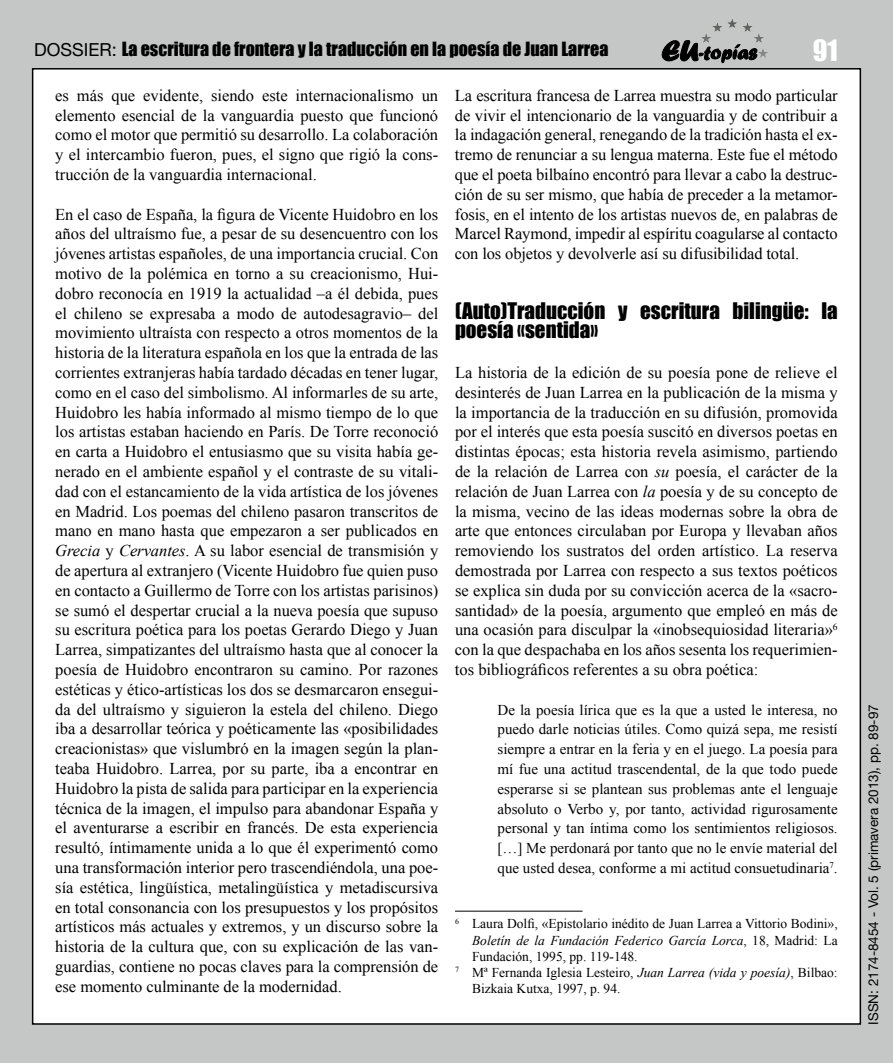
<style>
.page{position:relative;width:893px;height:1063px;background:#c5c6c6}
.page>*{position:absolute;margin:0;border:0;box-sizing:border-box;transform-origin:0 0}
.t1{font:27px "Impact";color:#fff}
.t2{font:21px/19.8px "Impact";color:#000}
.t3{font:18px "Impact";color:#000}
.t4{font:16.5px/19.8px "Times New Roman";color:#000;text-align:justify}
.t5{font:15px/19.8px "Times New Roman";color:#000;text-align:justify}
.t6{font:13.5px "Times New Roman";color:#000}
.t7{font:italic 13.5px "Times New Roman";color:#000}
.t8{font:13.5px "Helvetica Neue";color:#000}
.s1{font-family:"Helvetica Neue"}
.s2{font-style:italic}
.s3{font-style:normal}
</style>
<div class="page">
<div style="left:33px;top:69px;width:827px;height:955px;background:#fff"></div>
<svg style="left:662px;top:40px;width:94px;height:23px"></svg>
<hr style="left:701px;top:19px;width:67px;height:1px;background:#575757">
<hr style="left:701px;top:20px;width:67px;height:1px;background:#585858">
<hr style="left:701px;top:21px;width:67px;height:1px;background:#595959">
<hr style="left:701px;top:22px;width:67px;height:1px;background:#5b5b5a">
<hr style="left:701px;top:23px;width:67px;height:1px;background:#5c5c5b">
<hr style="left:701px;top:24px;width:67px;height:1px;background:#5e5e5d">
<hr style="left:701px;top:25px;width:67px;height:1px;background:#5f5f5e">
<hr style="left:701px;top:26px;width:67px;height:1px;background:#616160">
<hr style="left:701px;top:27px;width:67px;height:1px;background:#626261">
<hr style="left:701px;top:28px;width:67px;height:1px;background:#646463">
<hr style="left:701px;top:29px;width:67px;height:1px;background:#656564">
<hr style="left:701px;top:30px;width:67px;height:1px;background:#666665">
<hr style="left:701px;top:31px;width:67px;height:1px;background:#686867">
<hr style="left:701px;top:32px;width:67px;height:1px;background:#696968">
<hr style="left:701px;top:33px;width:67px;height:1px;background:#6b6b6a">
<hr style="left:701px;top:34px;width:67px;height:1px;background:#6c6c6b">
<hr style="left:701px;top:35px;width:67px;height:1px;background:#6d6d6d">
<hr style="left:701px;top:36px;width:67px;height:1px;background:#6e6e6e">
<hr style="left:701px;top:37px;width:67px;height:1px;background:#707070">
<hr style="left:701px;top:38px;width:67px;height:1px;background:#717171">
<hr style="left:701px;top:39px;width:67px;height:1px;background:#737373">
<hr style="left:701px;top:40px;width:67px;height:1px;background:#747474">
<hr style="left:701px;top:41px;width:67px;height:1px;background:#757574">
<hr style="left:701px;top:42px;width:67px;height:1px;background:#777776">
<hr style="left:701px;top:43px;width:67px;height:1px;background:#787877">
<hr style="left:701px;top:44px;width:67px;height:1px;background:#7a7a79">
<hr style="left:701px;top:45px;width:67px;height:1px;background:#7b7b7a">
<hr style="left:701px;top:46px;width:67px;height:1px;background:#7c7d7c">
<hr style="left:701px;top:47px;width:67px;height:1px;background:#7d7e7d">
<hr style="left:701px;top:48px;width:67px;height:1px;background:#7f7f7f">
<hr style="left:701px;top:49px;width:67px;height:1px;background:#808080">
<hr style="left:701px;top:50px;width:67px;height:1px;background:#818181">
<hr style="left:701px;top:51px;width:67px;height:1px;background:#838383">
<hr style="left:701px;top:52px;width:67px;height:1px;background:#848484">
<hr style="left:701px;top:53px;width:67px;height:1px;background:#868685">
<hr style="left:701px;top:54px;width:67px;height:1px;background:#878786">
<hr style="left:701px;top:55px;width:67px;height:1px;background:#888988">
<hr style="left:701px;top:56px;width:67px;height:1px;background:#898989">
<hr style="left:701px;top:57px;width:67px;height:1px;background:#8b8b8b">
<hr style="left:455px;top:911px;width:128px;height:1px;background:#000">
<p class="t3" style="left:34px;top:35px;width:576px"><span class="s1">DOSSIER:</span> La escritura de frontera y la traducción en la poesía de Juan Larrea</p>
<h1 class="t1" style="left:813px;top:29px;width:26px">91</h1>
<p class="t4" style="left:55px;top:85px;width:384px">es más que evidente, siendo este internacionalismo un elemento esencial de la vanguardia puesto que funcionó como el motor que permitió su desarrollo. La colaboración y el intercambio fueron, pues, el signo que rigió la cons&shy;trucción de la vanguardia internacional.</p>
<p class="t4" style="left:55px;top:204px;width:385px">En el caso de España, la figura de Vicente Huidobro en los años del ultraísmo fue, a pesar de su desencuentro con los jóvenes artistas españoles, de una importancia crucial. Con motivo de la polémica en torno a su creacionismo, Hui&shy;dobro reconocía en 1919 la actualidad –a él debida, pues el chileno se expresaba a modo de autodesagravio– del movimiento ultraísta con respecto a otros momentos de la historia de la literatura española en los que la entrada de las corrientes extranjeras había tardado décadas en tener lugar, como en el caso del simbolismo. Al informarles de su arte, Huidobro les había informado al mismo tiempo de lo que los artistas estaban haciendo en París. De Torre reconoció en carta a Huidobro el entusiasmo que su visita había ge&shy;nerado en el ambiente español y el contraste de su vitali&shy;dad con el estancamiento de la vida artística de los jóvenes en Madrid. Los poemas del chileno pasaron transcritos de mano en mano hasta que empezaron a ser publicados en <span class="s2">Grecia</span> y <span class="s2">Cervantes</span>. A su labor esencial de transmisión y de apertura al extranjero (Vicente Huidobro fue quien puso en contacto a Guillermo de Torre con los artistas parisinos) se sumó el despertar crucial a la nueva poesía que supuso su escritura poética para los poetas Gerardo Diego y Juan Larrea, simpatizantes del ultraísmo hasta que al conocer la poesía de Huidobro encontraron su camino. Por razones estéticas y ético-artísticas los dos se desmarcaron ensegui&shy;da del ultraísmo y siguieron la estela del chileno. Diego iba a desarrollar teórica y poéticamente las «posibilidades creacionistas» que vislumbró en la imagen según la plan&shy;teaba Huidobro. Larrea, por su parte, iba a encontrar en Huidobro la pista de salida para participar en la experiencia técnica de la imagen, el impulso para abandonar España y el aventurarse a escribir en francés. De esta experiencia resultó, íntimamente unida a lo que él experimentó como una transformación interior pero trascendiéndola, una poe&shy;sía estética, lingüística, metalingüística y metadiscursiva en total consonancia con los presupuestos y los propósitos artísticos más actuales y extremos, y un discurso sobre la historia de la cultura que, con su explicación de las van&shy;guardias, contiene no pocas claves para la comprensión de ese momento culminante de la modernidad.</p>
<p class="t4" style="left:455px;top:85px;width:384px">La escritura francesa de Larrea muestra su modo particular de vivir el intencionario de la vanguardia y de contribuir a la indagación general, renegando de la tradición hasta el ex&shy;tremo de renunciar a su lengua materna. Este fue el método que el poeta bilbaíno encontró para llevar a cabo la destruc&shy;ción de su ser mismo, que había de preceder a la metamor&shy;fosis, en el intento de los artistas nuevos de, en palabras de Marcel Raymond, impedir al espíritu coagularse al contacto con los objetos y devolverle así su difusibilidad total.</p>
<p class="t2" style="left:455px;top:300px;width:384px">(Auto)Traducción y escritura bilingüe: la poesía «sentida»</p>
<p class="t4" style="left:455px;top:362px;width:384px">La historia de la edición de su poesía pone de relieve el desinterés de Juan Larrea en la publicación de la misma y la importancia de la traducción en su difusión, promovida por el interés que esta poesía suscitó en diversos poetas en distintas épocas; esta historia revela asimismo, partiendo de la relación de Larrea con <span class="s2">su</span> poesía, el carácter de la relación de Juan Larrea con <span class="s2">la</span> poesía y de su concepto de la misma, vecino de las ideas modernas sobre la obra de arte que entonces circulaban por Europa y llevaban años removiendo los sustratos del orden artístico. La reserva demostrada por Larrea con respecto a sus textos poéticos se explica sin duda por su convicción acerca de la «sacro&shy;santidad» de la poesía, argumento que empleó en más de una ocasión para disculpar la «inobsequiosidad literaria»<sup>6 </sup>con la que despachaba en los años sesenta los requerimien&shy;tos bibliográficos referentes a su obra poética:</p>
<p class="t5" style="left:497px;top:699px;width:342px">De la poesía lírica que es la que a usted le interesa, no puedo darle noticias útiles. Como quizá sepa, me resistí siempre a entrar en la feria y en el juego. La poesía para mí fue una actitud trascendental, de la que todo puede esperarse si se plantean sus problemas ante el lenguaje absoluto o Verbo y, por tanto, actividad rigurosamente personal y tan íntima como los sentimientos religiosos. […] Me perdonará por tanto que no le envíe material del que usted desea, conforme a mi actitud consuetudinaria<sup>7</sup>.</p>
<p class="t6" style="left:455px;top:915px;width:384px"><sup>6</sup> Laura Dolfi, «Epistolario inédito de Juan Larrea a Vittorio Bodini»,</p>
<p class="t7" style="left:472px;top:931px;width:367px">Boletín de la Fundación Federico García Lorca<span class="s3">, 18, Madrid: La</span></p>
<p class="t6" style="left:472px;top:947px;width:167px">Fundación, 1995, pp. 119-148.</p>
<p class="t6" style="left:455px;top:963px;width:384px"><sup>7</sup> Mª Fernanda Iglesia Lesteiro, <span class="s2">Juan Larrea (vida y poesía)</span>, Bilbao:</p>
<p class="t6" style="left:472px;top:980px;width:150px">Bizkaia Kutxa, 1997, p. 94.</p>
<p class="t8" style="left:865px;top:1025px;width:322px;rotate:-90deg">ISSN: 2174-8454 - Vol. 5 (primavera 2013), pp. 89-97</p>
</div>
